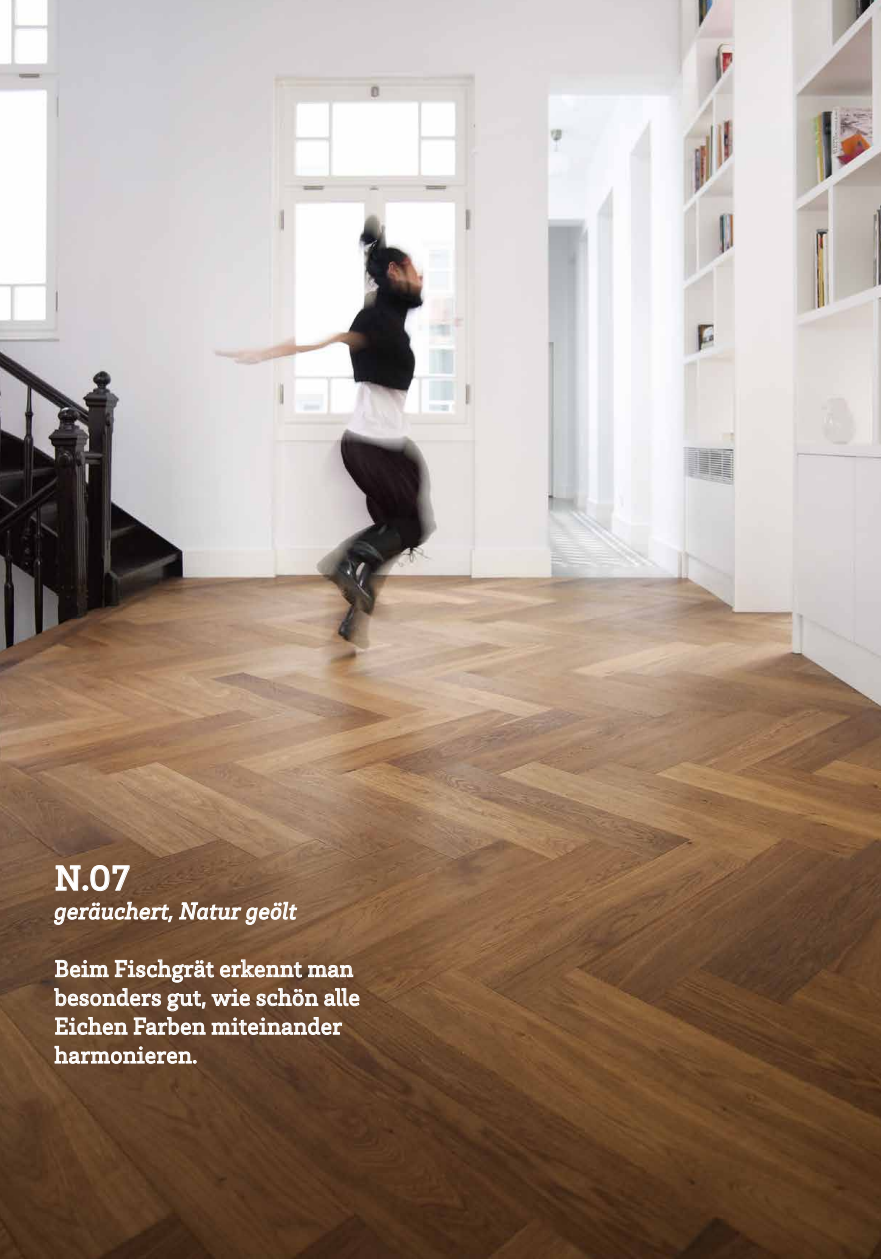
<style>
.page{position:relative;width:881px;height:1259px;background:#fff}
.page>*{position:absolute;margin:0;border:0;box-sizing:border-box;transform-origin:0 0}
.t1{font:500 36px "Brix Slab";color:#fff}
.t2{font:24px/28.8px "Brix Slab";letter-spacing:.015em;color:#fff}
.t3{font:italic 24px "Brix Slab";letter-spacing:.015em;color:#fff}
</style>
<div class="page">
<img style="left:0;top:0;width:880px;height:1259px">
<svg style="left:56px;top:865px;width:73px;height:25px;background:#907662"></svg>
<svg style="left:54px;top:902px;width:118px;height:22px;background:#907866"></svg>
<svg style="left:179px;top:902px;width:118px;height:22px;background:#9a816e"></svg>
<svg style="left:55px;top:960px;width:53px;height:17px"></svg>
<svg style="left:115px;top:959px;width:98px;height:23px;background:#937b68"></svg>
<svg style="left:220px;top:959px;width:81px;height:18px"></svg>
<svg style="left:308px;top:965px;width:45px;height:12px"></svg>
<svg style="left:54px;top:988px;width:107px;height:18px;background:#968070"></svg>
<svg style="left:167px;top:991px;width:38px;height:20px"></svg>
<svg style="left:212px;top:989px;width:37px;height:17px"></svg>
<svg style="left:257px;top:988px;width:61px;height:18px"></svg>
<svg style="left:324px;top:988px;width:35px;height:18px"></svg>
<svg style="left:55px;top:1017px;width:72px;height:17px"></svg>
<svg style="left:134px;top:1017px;width:71px;height:17px"></svg>
<svg style="left:212px;top:1017px;width:129px;height:17px;background:#957e6e"></svg>
<svg style="left:55px;top:1046px;width:141px;height:17px;background:#917b6a"></svg>
<h1 class="t1" style="left:55px;top:854px;width:78px">N.07</h1>
<p class="t3" style="left:55px;top:895px;width:243px">geräuchert, Natur geölt</p>
<p class="t2" style="left:55px;top:953px;width:307px">Beim Fischgrät erkennt man besonders gut, wie schön alle<br>Eichen Farben miteinander harmonieren.</p>
</div>
